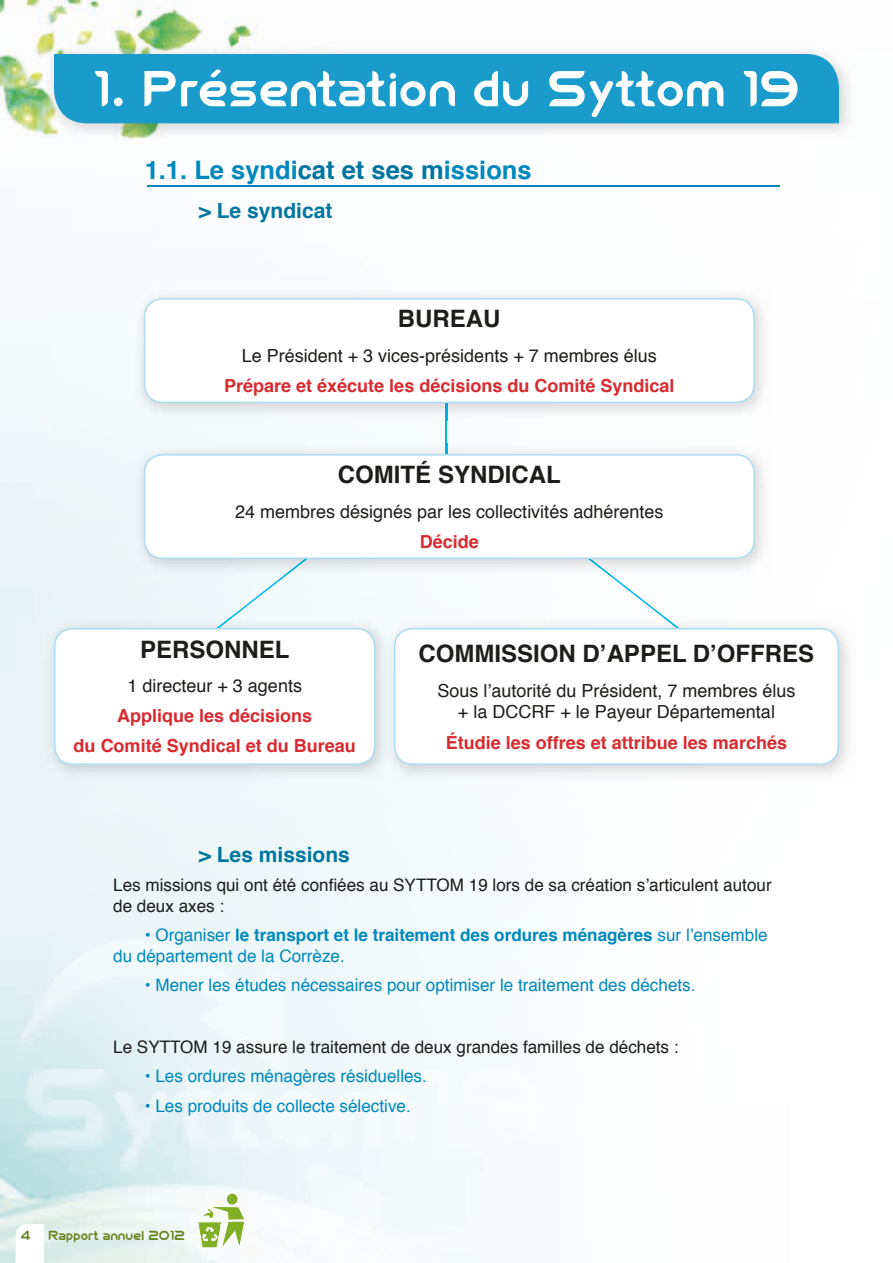
<style>
.page{position:relative;width:893px;height:1263px;background:#fff}
.page>*{position:absolute;margin:0;border:0;box-sizing:border-box;transform-origin:0 0}
.t1{font:63px "FIFA Welcome";color:#fff}
.t2{font:700 25.5px "Helvetica";color:#0088bd}
.t3{font:700 24px "Helvetica";color:#1d1d1b}
.t4{font:700 21px "Helvetica";color:#00759f}
.t5{font:18px/21.6px "Helvetica";color:#1d1d1b;text-align:center}
.t6{font:700 18px/30.2px "Helvetica";color:#d72b30;text-align:center}
.t7{font:17.25px/20.7px "Helvetica";color:#0088bd}
.t8{font:17.25px/20.7px "Helvetica";color:#1d1d1b}
.t9{font:16.5px "FIFA Welcome";color:#658520}
.s1{color:#00759f}
.s2{font-weight:700}
</style>
<div class="page">
<img style="left:0;top:0;width:258px;height:52px">
<img style="left:0;top:52px;width:52px;height:1211px">
<img style="left:147px;top:185px;width:633px;height:1px">
<div style="left:157px;top:420px;width:291px;height:23px;background:#f5fafb"></div>
<svg style="left:16px;top:1224px;width:28px;height:39px"></svg>
<svg style="left:196px;top:1193px;width:50px;height:56px"></svg>
<img style="left:43px;top:43px;width:805px;height:97px">
<div style="left:54px;top:54px;width:785px;height:69px;background:#199ccb"></div>
<hr style="left:147px;top:186px;width:633px;height:1px;background:#0088bd">
<svg style="left:610px;top:576px;width:55px;height:41px"></svg>
<hr style="left:446px;top:392px;width:1px;height:82px;background:#00b7ec">
<img style="left:133px;top:291px;width:631px;height:129px">
<svg style="left:446px;top:403px;width:1px;height:17px"></svg>
<svg style="left:144px;top:298px;width:611px;height:105px"></svg>
<img style="left:133px;top:443px;width:631px;height:129px">
<img style="left:566px;top:559px;width:47px;height:17px">
<svg style="left:144px;top:454px;width:611px;height:105px"></svg>
<img style="left:43px;top:617px;width:340px;height:165px">
<svg style="left:54px;top:540px;width:321px;height:225px"></svg>
<img style="left:392px;top:621px;width:456px;height:161px">
<img style="left:662px;top:617px;width:22px;height:11px">
<svg style="left:394px;top:628px;width:445px;height:137px"></svg>
<h1 class="t1" style="left:93px;top:53px;width:708px">1. Présentation du Syttom 19</h1>
<h2 class="t2" style="left:145px;top:149px;width:388px">1.1. Le syndi<span class="s1">cat et ses m</span>issions</h2>
<p class="t4" style="left:199px;top:194px;width:135px">&gt; Le syndicat</p>
<h3 class="t3" style="left:398px;top:300px;width:104px">BUREAU</h3>
<p class="t5" style="left:242px;top:345px;width:417px">Le Président + 3 vices-présidents + 7 membres élus</p>
<p class="t6" style="left:224px;top:371px;width:452px">Prépare et éxécute les décisions du Comité Syndical</p>
<h3 class="t3" style="left:338px;top:455px;width:224px">COMITÉ SYNDICAL</h3>
<p class="t5" style="left:235px;top:501px;width:430px">24 membres désignés par les collectivités adhérentes</p>
<p class="t6" style="left:420px;top:527px;width:61px">Décide</p>
<h3 class="t3" style="left:140px;top:630px;width:151px">PERSONNEL</h3>
<p class="t5" style="left:127px;top:676px;width:176px">1 directeur + 3 agents</p>
<p class="t6" style="left:74px;top:701px;width:284px">Applique les décisions<br>du Comité Syndical et du Bureau</p>
<h3 class="t3" style="left:419px;top:635px;width:397px">COMMISSION D’APPEL D’OFFRES</h3>
<p class="t5" style="left:437px;top:680px;width:360px">Sous l’autorité du Président, 7 membres élus + la DCCRF + le Payeur Départemental</p>
<p class="t6" style="left:446px;top:727px;width:343px">Étudie les offres et attribue les marchés</p>
<p class="t4" style="left:199px;top:838px;width:153px">&gt; Les missions</p>
<p class="t8" style="left:113px;top:875px;width:660px">Les missions qui ont été confiées au SYTTOM 19 lors de sa création s’articulent autour de deux axes :</p>
<p class="t7" style="left:113px;top:925px;width:656px;text-indent:31px">• Organiser <span class="s2">le transport et le traitement des ordures ménagères</span> sur l’ensemble du département de la Corrèze.</p>
<p class="t7" style="left:145px;top:975px;width:552px">• Mener les études nécessaires pour optimiser le traitement des déchets.</p>
<p class="t8" style="left:113px;top:1037px;width:567px">Le SYTTOM 19 assure le traitement de deux grandes familles de déchets :</p>
<p class="t7" style="left:145px;top:1066px;width:284px">• Les ordures ménagères résiduelles.</p>
<p class="t7" style="left:145px;top:1096px;width:268px">• Les produits de collecte sélective.</p>
<p class="t9" style="left:20px;top:1226px;width:166px">4 Rapport annuel 2012</p>
</div>
